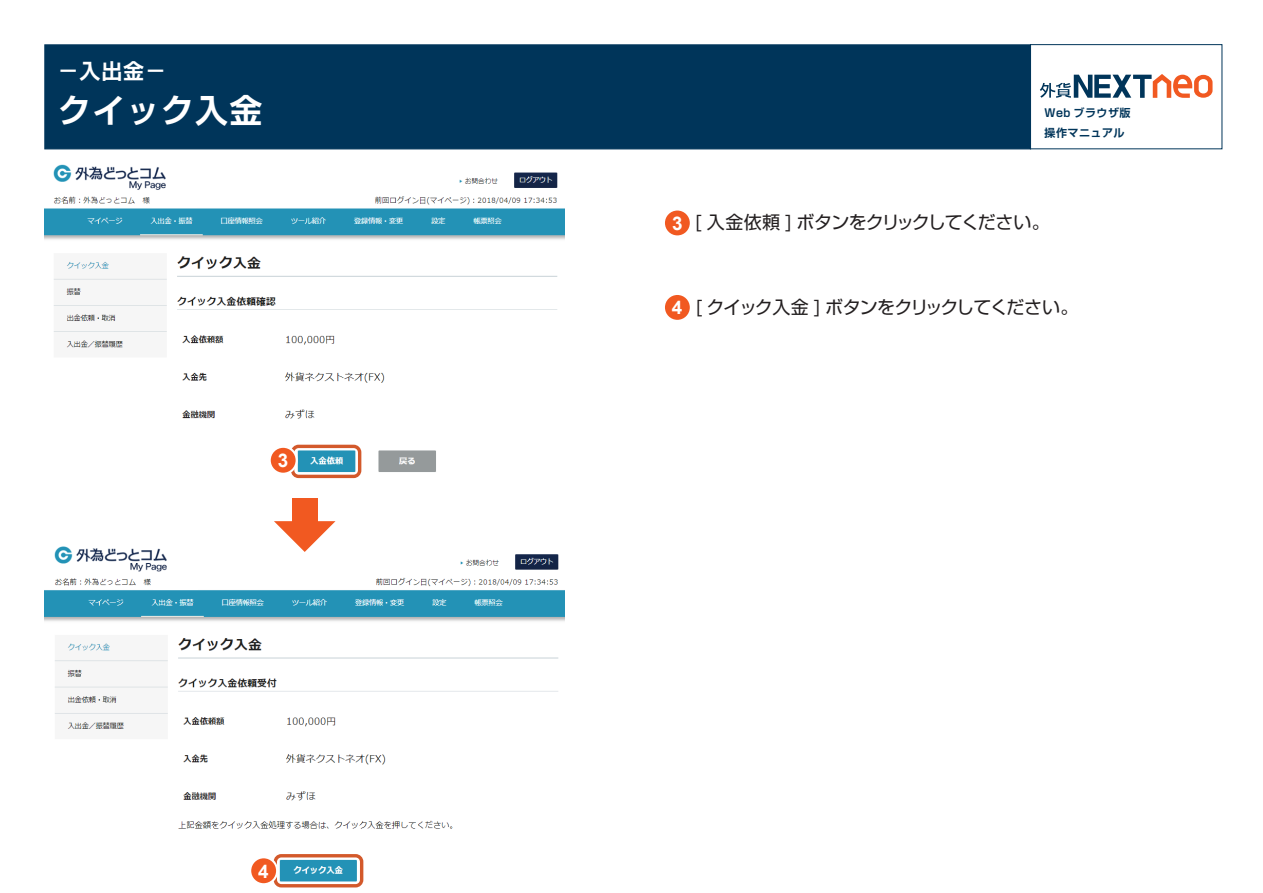
<style>
.page{position:relative;width:1263px;height:893px;background:#fff}
.page>*{position:absolute;margin:0;border:0;box-sizing:border-box;transform-origin:0 0}
.t1{font:700 33px "Shin Go Pro De";letter-spacing:.04em;color:#fff}
.t2{font:700 21px "Shin Go Pro De";color:#fff}
.t3{font:700 18.9px "Arial";color:#fff}
.t4{font:18px "Shin Go Pro";letter-spacing:-.05em;color:#231f20}
.t5{font:700 11.1px/19.4px "Shin Go Pro De";letter-spacing:.04em;color:#00355a}
.s1{font-family:"Arial";font-weight:700;font-size:18.9px;color:#fff}
</style>
<div class="page">
<svg style="left:1040px;top:74px;width:172px;height:24px"></svg>
<div style="left:1030px;top:44px;width:192px;height:105px;border:1px solid #00355a"></div>
<div style="left:44px;top:44px;width:987px;height:105px;background:#00355a;border:1px solid #00355a"></div>
<svg style="left:665px;top:295px;width:25px;height:25px"></svg>
<svg style="left:665px;top:210px;width:25px;height:26px"></svg>
<img style="left:45px;top:164px;width:519px;height:315px">
<img style="left:45px;top:546px;width:519px;height:336px">
<div style="left:292px;top:498px;width:25px;height:34px;background:#f15921"></div>
<svg style="left:274px;top:521px;width:61px;height:31px"></svg>
<div style="left:291px;top:445px;width:70px;height:33px;border:3px solid #d3592b;border-radius:6px"></div>
<div style="left:274px;top:854px;width:89px;height:33px;border:3px solid #d3592b;border-radius:6px"></div>
<svg style="left:269px;top:446px;width:29px;height:29px"></svg>
<svg style="left:249px;top:856px;width:29px;height:29px"></svg>
<div style="left:152px;top:191px;width:44px;height:17px;background:#fff"></div>
<div style="left:154px;top:573px;width:44px;height:17px;background:#fff"></div>
<p class="t2" style="left:58px;top:54px;width:110px">－入出金－</p>
<h1 class="t1" style="left:58px;top:83px;width:206px">クイック入金</h1>
<p class="t3" style="left:278px;top:448px;width:12px">3</p>
<p class="t3" style="left:258px;top:858px;width:12px">4</p>
<p class="t5" style="left:1044px;top:102px;width:88px">Web ブラウザ版操作マニュアル</p>
<p class="t4" style="left:672px;top:208px;width:379px"><span class="s1">3</span> [ 入金依頼 ] ボタンをクリックしてください。</p>
<p class="t4" style="left:672px;top:293px;width:408px"><span class="s1">4</span> [ クイック入金 ] ボタンをクリックしてください。</p>
</div>
